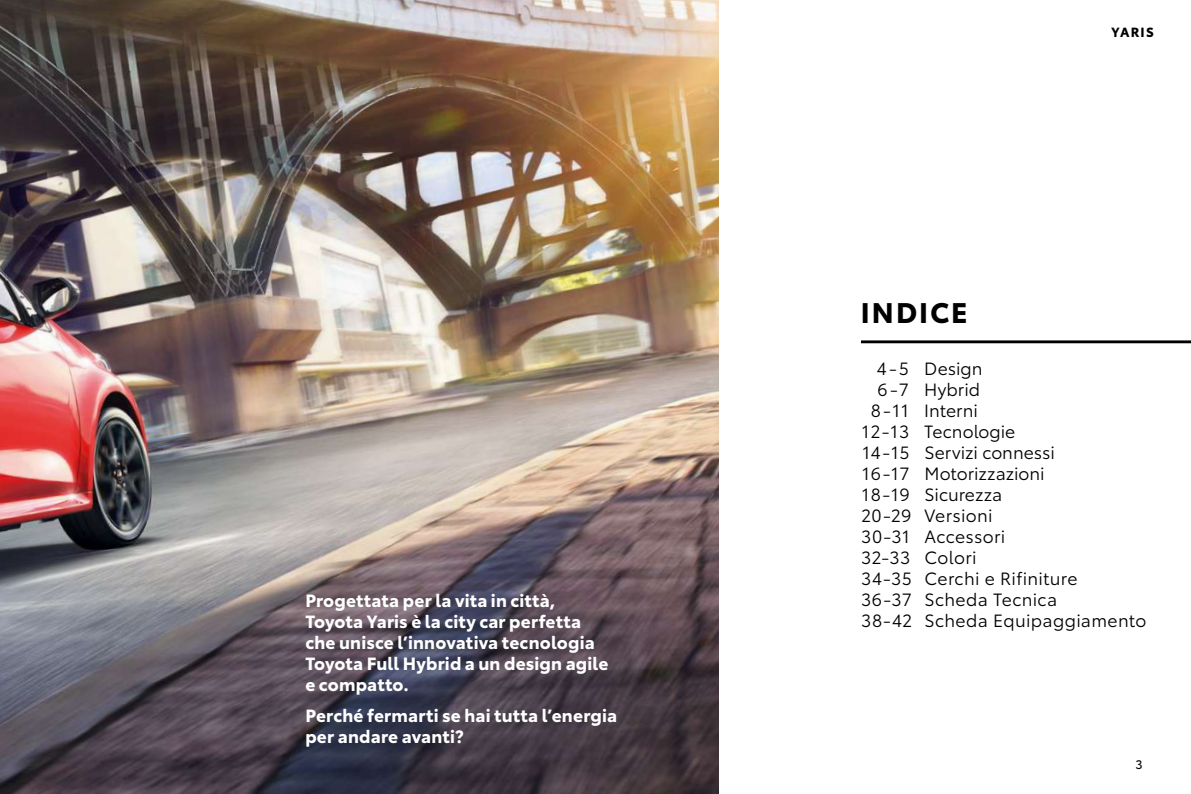
<style>
.page{position:relative;width:1191px;height:794px;background:#fff}
.page>*{position:absolute;margin:0;border:0;box-sizing:border-box;transform-origin:0 0}
.t1{font:700 28px "Toyota Type";letter-spacing:.075em;color:#000}
.t2{font:17.5px "Toyota Type";letter-spacing:.015em;color:#000}
.t3{font:700 17.5px/21px "Toyota Type";letter-spacing:.01em;color:#fff}
.t4{font:700 13.12px "Toyota Type";letter-spacing:.085em;color:#000}
.t5{font:12.25px "Toyota Type";color:#000}
</style>
<div class="page">
<img style="left:0;top:0;width:718px;height:794px">
<hr style="left:861px;top:340px;width:330px;height:3px;background:#000">
<p class="t3" style="left:305px;top:589px;width:304px">Progettata per la vita in città,<br>Toyota Yaris è la city car perfetta che unisce l’innovativa tecnologia<br>Toyota Full Hybrid a un design agile e compatto.</p>
<p class="t3" style="left:305px;top:704px;width:313px">Perché fermarti se hai tutta l’energia per andare avanti?</p>
<p class="t4" style="left:1111px;top:22px;width:44px">YARIS</p>
<h1 class="t1" style="left:861px;top:291px;width:108px">INDICE</h1>
<p class="t2" style="left:876px;top:356px;width:107px">4-5 Design</p>
<p class="t2" style="left:877px;top:377px;width:104px">6 -7 Hybrid</p>
<p class="t2" style="left:870px;top:398px;width:109px">8-11 Interni</p>
<p class="t2" style="left:862px;top:419px;width:155px">12-13 Tecnologie</p>
<p class="t2" style="left:862px;top:440px;width:194px">14-15 Servizi connessi</p>
<p class="t2" style="left:862px;top:461px;width:184px">16-17 Motorizzazioni</p>
<p class="t2" style="left:862px;top:482px;width:142px">18-19 Sicurezza</p>
<p class="t2" style="left:861px;top:503px;width:133px">20-29 Versioni</p>
<p class="t2" style="left:861px;top:524px;width:146px">30-31 Accessori</p>
<p class="t2" style="left:861px;top:545px;width:117px">32-33 Colori</p>
<p class="t2" style="left:861px;top:566px;width:218px">34-35 Cerchi e Rifiniture</p>
<p class="t2" style="left:861px;top:587px;width:197px">36-37 Scheda Tecnica</p>
<p class="t2" style="left:861px;top:608px;width:287px">38-42 Scheda Equipaggiamento</p>
<p class="t5" style="left:1135px;top:755px;width:9px">3</p>
</div>
